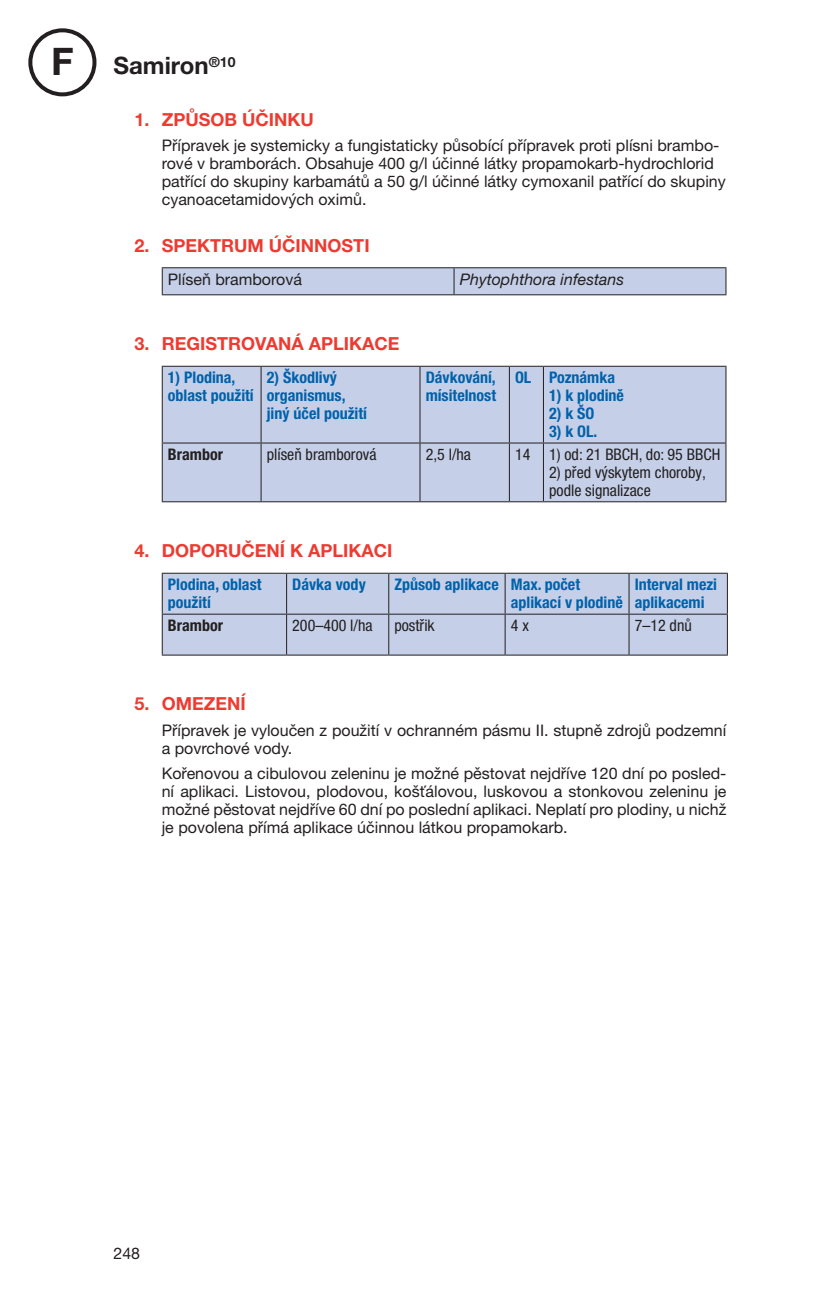
<style>
.page{position:relative;width:840px;height:1304px;background:#fff}
.page>*{position:absolute;margin:0;border:0;box-sizing:border-box;transform-origin:0 0}
.t1{font:700 24px "Helvetica Neue LT Pro";color:#231f20}
.t2{font:700 18px "Helvetica Neue LT Pro";color:#ee3b32}
.t3{font:16px/18px "Helvetica Neue LT Pro";color:#231f20}
.t4{font:700 condensed 16px/18px "Helvetica Neue LT Pro";color:#0161aa}
.t5{font:condensed 16px/18px "Helvetica Neue LT Pro";color:#231f20}
.t6{font:italic 16px "Helvetica Neue LT Pro";color:#231f20}
.t7{font:700 condensed 16px "Helvetica Neue LT Pro";color:#231f20}
.s1{font-size:38px}
</style>
<div class="page">
<div style="left:28px;top:28px;width:68px;height:68px;border:4px solid #231f20;border-radius:50%"></div>
<hr style="left:162px;top:267px;width:292px;height:1px;background:#231f20">
<hr style="left:454px;top:267px;width:272px;height:1px;background:#231f20">
<div style="left:162px;top:268px;width:564px;height:26px;background:#c5d0e8"></div>
<hr style="left:162px;top:294px;width:292px;height:1px;background:#231f20">
<hr style="left:454px;top:294px;width:272px;height:1px;background:#231f20">
<div style="left:163px;top:367px;width:562px;height:134px;background:#c5d0e8"></div>
<hr style="left:260px;top:367px;width:1px;height:76px;background:#231f20">
<hr style="left:419px;top:367px;width:1px;height:76px;background:#231f20">
<hr style="left:508px;top:367px;width:1px;height:76px;background:#231f20">
<hr style="left:542px;top:367px;width:1px;height:76px;background:#231f20">
<hr style="left:725px;top:367px;width:1px;height:76px;background:#231f20">
<hr style="left:260px;top:444px;width:1px;height:57px;background:#231f20">
<hr style="left:419px;top:444px;width:1px;height:57px;background:#231f20">
<hr style="left:162px;top:501px;width:99px;height:1px;background:#231f20">
<hr style="left:261px;top:501px;width:159px;height:1px;background:#231f20">
<hr style="left:509px;top:501px;width:34px;height:1px;background:#231f20">
<hr style="left:543px;top:501px;width:183px;height:1px;background:#231f20">
<hr style="left:420px;top:501px;width:89px;height:1px;background:#231f20">
<hr style="left:508px;top:444px;width:1px;height:57px;background:#231f20">
<hr style="left:542px;top:444px;width:1px;height:57px;background:#231f20">
<hr style="left:725px;top:444px;width:1px;height:57px;background:#231f20">
<hr style="left:162px;top:443px;width:99px;height:1px;background:#231f20">
<hr style="left:261px;top:443px;width:159px;height:1px;background:#231f20">
<hr style="left:420px;top:443px;width:89px;height:1px;background:#231f20">
<hr style="left:509px;top:443px;width:34px;height:1px;background:#231f20">
<hr style="left:543px;top:443px;width:183px;height:1px;background:#231f20">
<hr style="left:162px;top:366px;width:99px;height:1px;background:#231f20">
<hr style="left:162px;top:367px;width:1px;height:76px;background:#231f20">
<hr style="left:261px;top:366px;width:159px;height:1px;background:#231f20">
<hr style="left:420px;top:366px;width:89px;height:1px;background:#231f20">
<hr style="left:509px;top:366px;width:34px;height:1px;background:#231f20">
<hr style="left:543px;top:366px;width:183px;height:1px;background:#231f20">
<hr style="left:162px;top:444px;width:1px;height:57px;background:#231f20">
<div style="left:163px;top:574px;width:563px;height:81px;background:#c5d0e8"></div>
<hr style="left:286px;top:574px;width:1px;height:40px;background:#231f20">
<hr style="left:388px;top:574px;width:1px;height:40px;background:#231f20">
<hr style="left:286px;top:615px;width:1px;height:40px;background:#231f20">
<hr style="left:388px;top:615px;width:1px;height:40px;background:#231f20">
<hr style="left:162px;top:614px;width:124px;height:1px;background:#231f20">
<hr style="left:286px;top:614px;width:102px;height:1px;background:#231f20">
<hr style="left:505px;top:614px;width:123px;height:1px;background:#231f20">
<hr style="left:628px;top:614px;width:99px;height:1px;background:#231f20">
<hr style="left:162px;top:655px;width:124px;height:1px;background:#231f20">
<hr style="left:286px;top:655px;width:102px;height:1px;background:#231f20">
<hr style="left:505px;top:655px;width:123px;height:1px;background:#231f20">
<hr style="left:628px;top:655px;width:99px;height:1px;background:#231f20">
<hr style="left:388px;top:614px;width:117px;height:1px;background:#231f20">
<hr style="left:388px;top:655px;width:117px;height:1px;background:#231f20">
<hr style="left:504px;top:574px;width:1px;height:40px;background:#231f20">
<hr style="left:628px;top:574px;width:1px;height:40px;background:#231f20">
<hr style="left:726px;top:574px;width:1px;height:40px;background:#231f20">
<hr style="left:504px;top:615px;width:1px;height:40px;background:#231f20">
<hr style="left:628px;top:615px;width:1px;height:40px;background:#231f20">
<hr style="left:726px;top:615px;width:1px;height:40px;background:#231f20">
<hr style="left:162px;top:573px;width:124px;height:1px;background:#231f20">
<hr style="left:286px;top:573px;width:102px;height:1px;background:#231f20">
<hr style="left:388px;top:573px;width:117px;height:1px;background:#231f20">
<hr style="left:505px;top:573px;width:123px;height:1px;background:#231f20">
<hr style="left:628px;top:573px;width:99px;height:1px;background:#231f20">
<hr style="left:162px;top:574px;width:1px;height:40px;background:#231f20">
<hr style="left:162px;top:615px;width:1px;height:40px;background:#231f20">
<h1 class="t1" style="left:51px;top:50px;width:186px"><span class="s1">F</span> SAMIRON<sup>®10</sup></h1>
<p class="t2" style="left:134px;top:108px;width:53px">1. ZPŮSOB</p>
<p class="t2" style="left:242px;top:108px;width:39px">ÚČINKU</p>
<p class="t3" style="left:162px;top:136px;width:565px">Přípravek je systemicky a fungistaticky působící přípravek proti plísni brambo&shy;rové v bramborách. Obsahuje 400 g/l účinné látky propamokarb-hydrochlorid patřící do skupiny karbamátů a 50 g/l účinné látky cymoxanil patřící do skupiny cyanoacetamidových oximů.</p>
<p class="t2" style="left:134px;top:234px;width:53px">2. SPEKTRUM</p>
<p class="t2" style="left:269px;top:234px;width:38px">ÚČINNOSTI</p>
<p class="t3" style="left:168px;top:270px;width:135px">Plíseň bramborová</p>
<p class="t6" style="left:459px;top:269px;width:166px">Phytophthora infestans</p>
<p class="t2" style="left:134px;top:332px;width:53px">3. REGISTROVANÁ</p>
<p class="t2" style="left:308px;top:332px;width:13px">APLIKACE</p>
<p class="t4" style="left:168px;top:369px;width:87px">1) Plodina, oblast použití</p>
<p class="t4" style="left:266px;top:369px;width:102px">2) Škodlivý organismus, jiný účel použití</p>
<p class="t4" style="left:425px;top:369px;width:72px">Dávkování, mísitelnost</p>
<p class="t4" style="left:514px;top:369px;width:101px">OL Poznámka</p>
<p class="t4" style="left:549px;top:387px;width:76px">1) k plodině</p>
<p class="t4" style="left:549px;top:405px;width:47px">2) k ŠO</p>
<p class="t4" style="left:549px;top:423px;width:50px">3) k OL.</p>
<p class="t7" style="left:168px;top:445px;width:57px">Brambor</p>
<p class="t5" style="left:266px;top:445px;width:111px">plíseň bramborová</p>
<p class="t5" style="left:425px;top:445px;width:47px">2,5 l/ha</p>
<p class="t5" style="left:515px;top:445px;width:206px">14 1) od: 21 BBCH, do: 95 BBCH</p>
<p class="t5" style="left:549px;top:463px;width:158px">2) před výskytem choroby, podle signalizace</p>
<p class="t2" style="left:134px;top:539px;width:259px">4. DOPORUČENÍ K APLIKACI</p>
<p class="t4" style="left:168px;top:576px;width:95px">Plodina, oblast použití</p>
<p class="t4" style="left:292px;top:576px;width:75px">Dávka vody</p>
<p class="t4" style="left:510px;top:576px;width:113px;text-indent:-116px">Způsob aplikace Max. počet aplikací v plodině</p>
<p class="t4" style="left:634px;top:576px;width:84px">Interval mezi aplikacemi</p>
<p class="t7" style="left:168px;top:616px;width:57px">Brambor</p>
<p class="t5" style="left:292px;top:616px;width:82px">200–400 l/ha</p>
<p class="t5" style="left:394px;top:616px;width:42px">postřik</p>
<p class="t5" style="left:510px;top:616px;width:20px">4 x</p>
<p class="t5" style="left:634px;top:616px;width:59px">7–12 dnů</p>
<p class="t2" style="left:134px;top:693px;width:41px">5. OMEZENÍ</p>
<p class="t3" style="left:162px;top:720px;width:566px">Přípravek je vyloučen z použití v ochranném pásmu II. stupně zdrojů podzemní a povrchové vody.</p>
<p class="t3" style="left:162px;top:764px;width:566px;text-align:justify">Kořenovou a cibulovou zeleninu je možné pěstovat nejdříve 120 dní po posled&shy;ní aplikaci. Listovou, plodovou, košťálovou, luskovou a stonkovou zeleninu je možné pěstovat nejdříve 60 dní po poslední aplikaci. Neplatí pro plodiny, u nichž je povolena přímá aplikace účinnou látkou propamokarb.</p>
<p class="t3" style="left:113px;top:1244px;width:28px">248</p>
</div>
